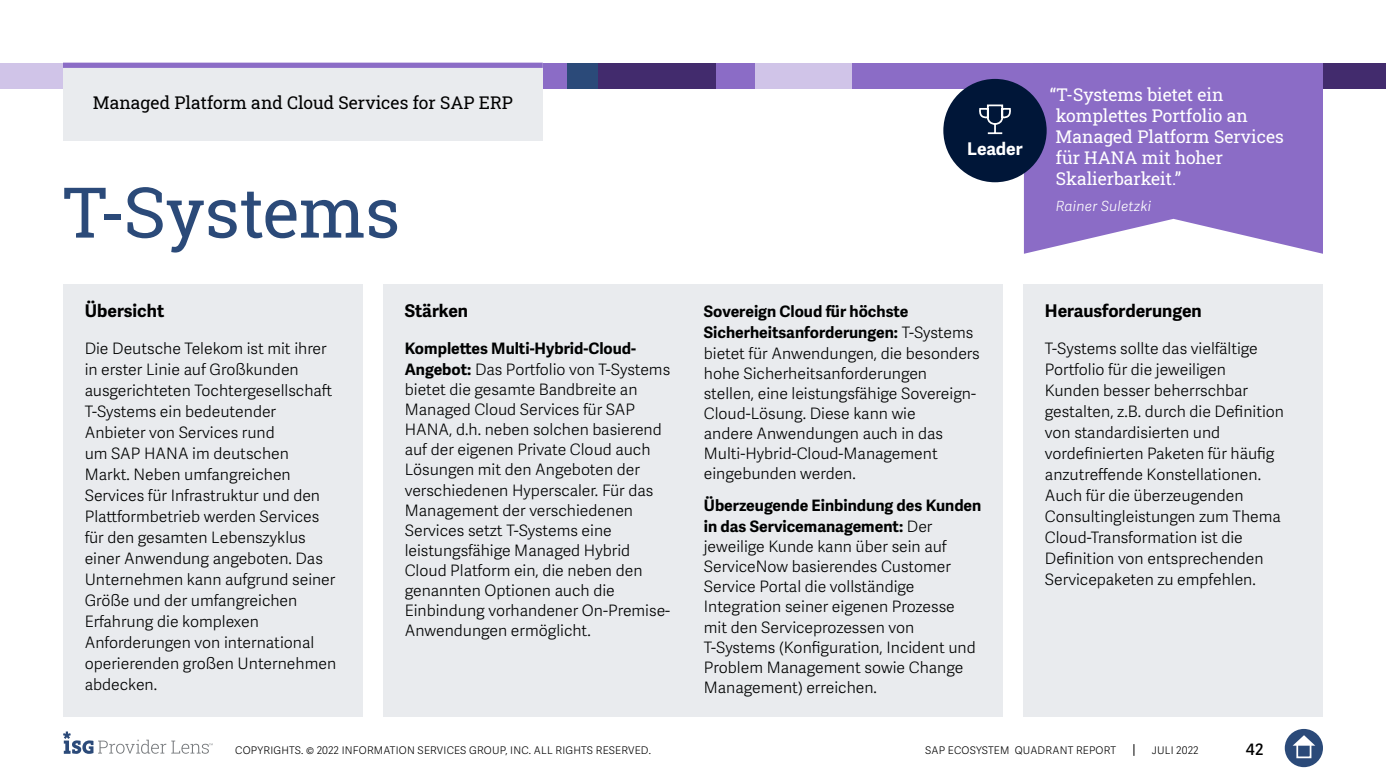
<style>
.page{position:relative;width:1386px;height:780px;background:#fff}
.page>*{position:absolute;margin:0;border:0;box-sizing:border-box;transform-origin:0 0}
.t1{font:70px "Roboto Slab";letter-spacing:-.01em;color:#2b4a79}
.t2{font:17.5px/21px "Roboto Slab ISG P Regular";color:#fff}
.t3{font:17.5px "Roboto Slab ISG P Regular";color:#000}
.t4{font:700 17.5px "Adelle Sans";color:#000}
.t5{font:700 17.5px "Adelle Sans";letter-spacing:-.01em;color:#fff}
.t6{font:300 15.75px/21px "Adelle Sans";color:#000101}
.t7{font:600 15.75px "Adelle Sans";color:#000}
.t8{font:italic 300 14px "Adelle Sans";letter-spacing:.02em;color:#fff}
.t9{font:300 10.5px "Adelle Sans";letter-spacing:.02em;color:#000}
.s1{font-weight:700}
</style>
<div class="page">
<svg style="left:1133px;top:744px;width:1px;height:12px"></svg>
<div style="left:1285px;top:729px;width:38px;height:38px;background:#2b4a79;border-radius:50%"></div>
<svg style="left:1293px;top:735px;width:22px;height:10px"></svg>
<div style="left:1296px;top:743px;width:15px;height:15px;border:2px solid #fff"></div>
<svg style="left:63px;top:731px;width:150px;height:23px"></svg>
<div style="left:0;top:63px;width:158px;height:26px;background:#d0c4e8"></div>
<div style="left:158px;top:63px;width:409px;height:26px;background:#8b6cc6"></div>
<div style="left:850px;top:63px;width:184px;height:26px;background:#8b6cc6"></div>
<div style="left:1323px;top:63px;width:63px;height:26px;background:#422b6d"></div>
<div style="left:754px;top:63px;width:98px;height:26px;background:#d0c4e8"></div>
<div style="left:598px;top:63px;width:157px;height:26px;background:#8b6cc6"></div>
<div style="left:598px;top:63px;width:118px;height:26px;background:#422b6d"></div>
<div style="left:567px;top:63px;width:31px;height:26px;background:#2b4a79"></div>
<svg style="left:1024px;top:63px;width:299px;height:191px;background:#9579cb"></svg>
<div style="left:943px;top:79px;width:104px;height:103px;background:#001638;border-radius:50%"></div>
<svg style="left:979px;top:104px;width:32px;height:31px"></svg>
<div style="left:64px;top:284px;width:299px;height:433px;background:#e9ebee"></div>
<div style="left:1024px;top:284px;width:299px;height:433px;background:#e9ebee"></div>
<div style="left:384px;top:284px;width:619px;height:433px;background:#e9ebee"></div>
<div style="left:63px;top:63px;width:480px;height:78px;background:#e9ebee"></div>
<div style="left:63px;top:63px;width:480px;height:5px;background:#8b6cc6"></div>
<p class="t3" style="left:93px;top:91px;width:422px">Managed Platform and Cloud Services for SAP ERP</p>
<h1 class="t1" style="left:63px;top:164px;width:339px">T-Systems</h1>
<p class="t4" style="left:85px;top:300px;width:81px">Übersicht</p>
<p class="t6" style="left:85px;top:338px;width:253px">Die Deutsche Telekom ist mit ihrer in erster Linie auf Großkunden ausgerichteten Tochtergesellschaft<br>T-Systems ein bedeutender<br>Anbieter von Services rund<br>um SAP HANA im deutschen<br>Markt. Neben umfangreichen<br>Services für Infrastruktur und den<br>Plattformbetrieb werden Services für den gesamten Lebenszyklus einer Anwendung angeboten. Das<br>Unternehmen kann aufgrund seiner<br>Größe und der umfangreichen<br>Erfahrung die komplexen<br>Anforderungen von international operierenden großen Unternehmen abdecken.</p>
<p class="t4" style="left:405px;top:300px;width:65px">Stärken</p>
<p class="t6" style="left:405px;top:338px;width:267px;line-height:20.1px"><span class="s1">Komplettes Multi-Hybrid-Cloud-<br>Angebot:</span> Das Portfolio von T-Systems bietet die gesamte Bandbreite an<br>Managed Cloud Services für SAP<br>HANA, d.h. neben solchen basierend auf der eigenen Private Cloud auch<br>Lösungen mit den Angeboten der verschiedenen Hyperscaler. Für das<br>Management der verschiedenen<br>Services setzt T-Systems eine leistungsfähige Managed Hybrid<br>Cloud Platform ein, die neben den genannten Optionen auch die<br>Einbindung vorhandener On-Premise-<br>Anwendungen ermöglicht.</p>
<p class="t5" style="left:967px;top:139px;width:57px">Leader</p>
<p class="t2" style="left:1056px;top:83px;width:230px;text-indent:-6px">“T-Systems bietet ein komplettes Portfolio an<br>Managed Platform Services für HANA mit hoher<br>Skalierbarkeit.”</p>
<p class="t8" style="left:1056px;top:198px;width:97px">Rainer Suletzki</p>
<p class="t6" style="left:704px;top:302px;width:278px;line-height:20.3px"><span class="s1">Sovereign Cloud für höchste Sicherheitsanforderungen:</span> T-Systems bietet für Anwendungen, die besonders hohe Sicherheitsanforderungen stellen, eine leistungsfähige Sovereign-Cloud-Lösung. Diese kann wie<br>andere Anwendungen auch in das Multi-Hybrid-Cloud-Management eingebunden werden.</p>
<p class="t6" style="left:704px;top:495px;width:279px;line-height:20.3px"><span class="s1">Überzeugende Einbindung des Kunden in das Servicemanagement:</span> Der jeweilige Kunde kann über sein auf ServiceNow basierendes Customer Service Portal die vollständige Integration seiner eigenen Prozesse mit den Serviceprozessen von T-Systems (Konfiguration, Incident und Problem Management sowie Change Management) erreichen.</p>
<p class="t4" style="left:1045px;top:300px;width:158px">Herausforderungen</p>
<p class="t6" style="left:1045px;top:338px;width:241px">T-Systems sollte das vielfältige<br>Portfolio für die jeweiligen<br>Kunden besser beherrschbar gestalten, z.B. durch die Definition von standardisierten und vordefinierten Paketen für häufig anzutreffende Konstellationen.<br>Auch für die überzeugenden<br>Consultingleistungen zum Thema<br>Cloud-Transformation ist die<br>Definition von entsprechenden<br>Servicepaketen zu empfehlen.</p>
<p class="t9" style="left:235px;top:744px;width:417px">COPYRIGHTS. © 2022 INFORMATION SERVICES GROUP, INC. ALL RIGHTS RESERVED.</p>
<p class="t9" style="left:925px;top:744px;width:192px">SAP ECOSYSTEM QUADRANT REPORT</p>
<p class="t9" style="left:1152px;top:744px;width:48px">JULI 2022</p>
<p class="t7" style="left:1246px;top:740px;width:19px">42</p>
</div>
